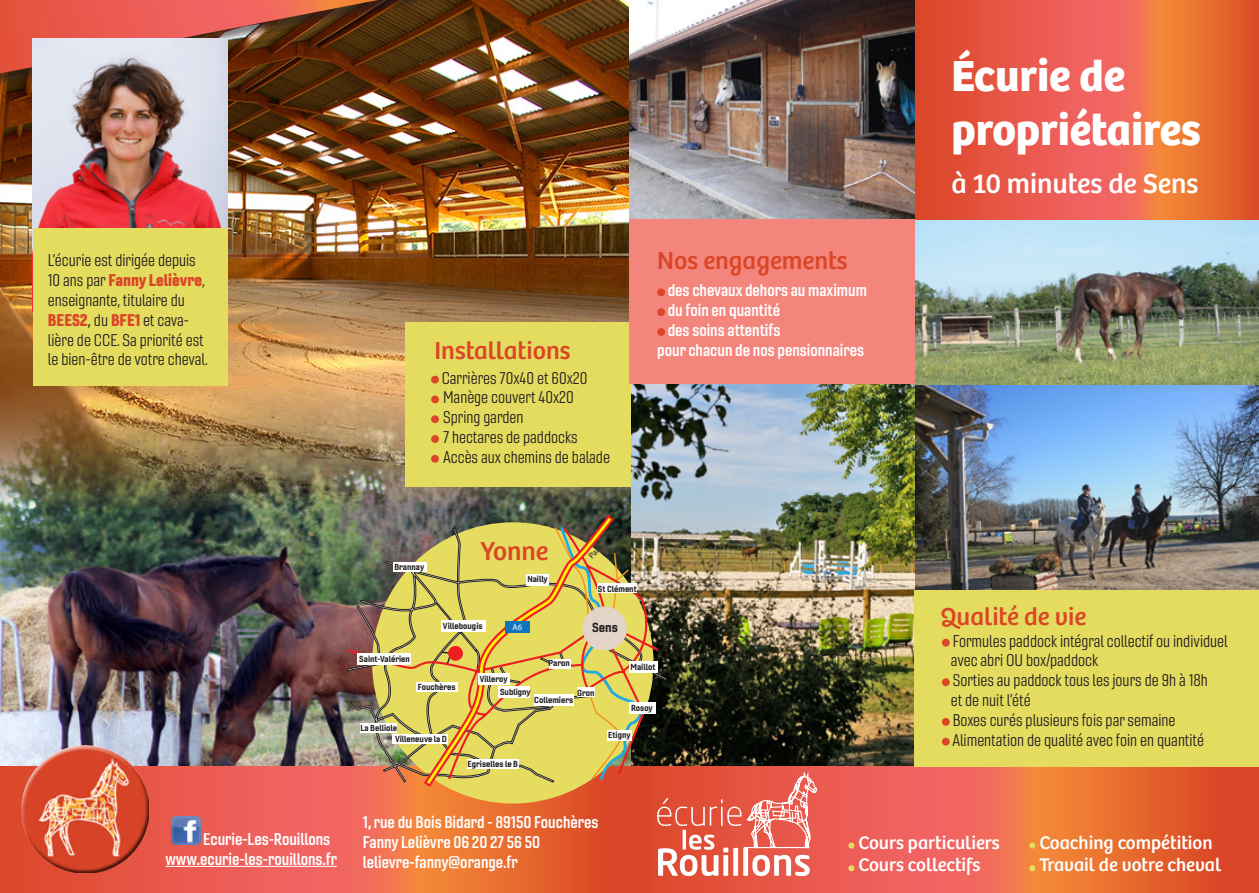
<style>
.page{position:relative;width:1259px;height:893px;background:#fff}
.page>*{position:absolute;margin:0;border:0;box-sizing:border-box;transform-origin:0 0}
.t1{font:700 45px "Bree";color:#fff}
.t2{font:28.5px "Bree";color:#fff}
.t3{font:26.85px "Bree";color:#da4627}
.t4{font:25.5px "Bree";color:#da4627}
.t5{font:18.9px "Bree";color:#fff}
.t6{font:16.5px/19.8px "Gineso Con Boo";color:#231f20}
.t7{font:16.5px "Gineso Con Dem";color:#fff}
.t8{font:12.9px "Gineso Nor Bol";color:#231f20}
.t9{font:8.55px/12.6px "Gineso Nor Bol";color:#231f20}
.t10{font:8.55px "Myriad Pro";color:#231f20}
.t11{font:8.55px "Myriad Pro";color:#fff}
.s1{font-family:"Gineso Con Bla";color:#da4627}
.s2{font-family:"Gineso Con Reg"}
</style>
<div class="page">
<img style="left:0;top:0;width:629px;height:361px">
<svg style="left:914px;top:0;width:345px;height:220px;background:#e76042"></svg>
<img style="left:914px;top:385px;width:345px;height:205px">
<img style="left:630px;top:384px;width:284px;height:382px">
<svg style="left:651px;top:766px;width:608px;height:127px;background:#ea6442"></svg>
<img style="left:914px;top:220px;width:345px;height:165px">
<img style="left:629px;top:0;width:285px;height:219px">
<img style="left:0;top:361px;width:630px;height:405px">
<svg style="left:0;top:766px;width:651px;height:127px;background:#eb6749"></svg>
<hr style="left:165px;top:866px;width:172px;height:1px;background:#fff">
<img style="left:172px;top:816px;width:28px;height:29px">
<div style="left:0;top:0;width:570px;height:102px;background:#231f20;opacity:.54"></div>
<svg style="left:0;top:0;width:378px;height:73px;background:#a94834"></svg>
<img style="left:33px;top:38px;width:195px;height:190px">
<div style="left:33px;top:228px;width:195px;height:157px;background:#e4dc5f"></div>
<div style="left:914px;top:590px;width:345px;height:176px;background:#e4dc5f"></div>
<div style="left:848px;top:842px;width:6px;height:7px;background:#e4dc5f;border-radius:50%"></div>
<svg style="left:848px;top:865px;width:6px;height:6px"></svg>
<div style="left:1029px;top:842px;width:6px;height:7px;background:#e4dc5f;border-radius:50%"></div>
<svg style="left:1029px;top:865px;width:6px;height:6px"></svg>
<div style="left:942px;top:639px;width:7px;height:8px;background:#da4627;border-radius:50%"></div>
<div style="left:942px;top:678px;width:7px;height:8px;background:#da4627;border-radius:50%"></div>
<div style="left:942px;top:718px;width:7px;height:8px;background:#da4627;border-radius:50%"></div>
<div style="left:942px;top:738px;width:7px;height:8px;background:#da4627;border-radius:50%"></div>
<div style="left:405px;top:322px;width:225px;height:164px;background:#e4dc5f"></div>
<div style="left:431px;top:376px;width:8px;height:8px;background:#da4627;border-radius:50%"></div>
<div style="left:431px;top:395px;width:8px;height:8px;background:#da4627;border-radius:50%"></div>
<div style="left:431px;top:415px;width:8px;height:8px;background:#da4627;border-radius:50%"></div>
<div style="left:431px;top:435px;width:8px;height:8px;background:#da4627;border-radius:50%"></div>
<div style="left:431px;top:455px;width:8px;height:8px;background:#da4627;border-radius:50%"></div>
<img style="left:540px;top:524px;width:279px;height:352px">
<img style="left:347px;top:526px;width:313px;height:255px">
<div style="left:582px;top:606px;width:45px;height:45px;background:#e2d4c6;border-radius:50%"></div>
<svg style="left:422px;top:515px;width:193px;height:273px;background:#d2be5b"></svg>
<div style="left:505px;top:621px;width:24px;height:12px;background:#1074bc"></div>
<div style="left:448px;top:646px;width:15px;height:15px;background:#ee1d23;border-radius:50%"></div>
<div style="left:393px;top:563px;width:34px;height:9px;background:#fff"></div>
<div style="left:417px;top:682px;width:41px;height:10px;background:#fff"></div>
<div style="left:357px;top:653px;width:54px;height:12px;background:#fff"></div>
<div style="left:441px;top:621px;width:44px;height:11px;background:#fff"></div>
<div style="left:478px;top:674px;width:32px;height:11px;background:#fff"></div>
<div style="left:498px;top:687px;width:32px;height:11px;background:#fff"></div>
<div style="left:535px;top:694px;width:39px;height:11px;background:#fff"></div>
<div style="left:467px;top:759px;width:51px;height:9px;background:#fff"></div>
<div style="left:577px;top:687px;width:18px;height:10px;background:#fff"></div>
<div style="left:549px;top:659px;width:22px;height:10px;background:#fff"></div>
<div style="left:527px;top:574px;width:22px;height:11px;background:#fff"></div>
<div style="left:360px;top:723px;width:37px;height:10px;background:#fff"></div>
<div style="left:392px;top:734px;width:56px;height:10px;background:#fff"></div>
<div style="left:597px;top:583px;width:39px;height:10px;background:#fff"></div>
<div style="left:629px;top:662px;width:28px;height:11px;background:#fff"></div>
<div style="left:607px;top:730px;width:24px;height:11px;background:#fff"></div>
<div style="left:629px;top:703px;width:26px;height:11px;background:#fff"></div>
<div style="left:629px;top:219px;width:285px;height:165px;background:#f4857c"></div>
<div style="left:657px;top:288px;width:8px;height:8px;background:#da4627;border-radius:50%"></div>
<div style="left:657px;top:308px;width:8px;height:8px;background:#da4627;border-radius:50%"></div>
<div style="left:657px;top:328px;width:8px;height:8px;background:#da4627;border-radius:50%"></div>
<div style="left:20px;top:744px;width:125px;height:101px;background:#fff;opacity:.75"></div>
<div style="left:24px;top:766px;width:125px;height:107px;background:#231f20;opacity:.75"></div>
<p class="t6" style="left:48px;top:251px;width:161px">L’écurie est dirigée depuis<br>10 ans par <span class="s1">Fanny Lelièvre</span>, enseignante, titulaire du<br><span class="s1">BEES2</span><span class="s2">,</span> du <span class="s1">BFE1</span> et cava&shy;lière de CCE. Sa priorité est le bien-être de votre cheval.</p>
<p class="t4" style="left:434px;top:335px;width:137px">Installations</p>
<p class="t6" style="left:442px;top:368px;width:147px">Carrières 70x40 et 60x20</p>
<p class="t6" style="left:443px;top:388px;width:132px">Manège couvert 40x20</p>
<p class="t6" style="left:443px;top:407px;width:82px">Spring garden</p>
<p class="t6" style="left:443px;top:427px;width:136px">7 hectares de paddocks</p>
<p class="t6" style="left:443px;top:447px;width:168px">Accès aux chemins de balade</p>
<p class="t4" style="left:657px;top:246px;width:192px">Nos engagements</p>
<p class="t7" style="left:668px;top:280px;width:201px">des chevaux dehors au maximum</p>
<p class="t7" style="left:668px;top:300px;width:114px">du foin en quantité</p>
<p class="t7" style="left:668px;top:320px;width:114px">des soins attentifs</p>
<p class="t7" style="left:657px;top:339px;width:208px">pour chacun de nos pensionnaires</p>
<p class="t1" style="left:951px;top:49px;width:175px">Écurie de</p>
<p class="t1" style="left:951px;top:103px;width:251px">propriétaires</p>
<p class="t2" style="left:951px;top:167px;width:248px">à 10 minutes de Sens</p>
<p class="t7" style="left:203px;top:829px;width:129px">Ecurie-Les-Rouillons</p>
<p class="t7" style="left:165px;top:848px;width:173px">www.ecurie-les-rouillons.fr</p>
<p class="t9" style="left:394px;top:560px;width:31px">Brannay</p>
<p class="t9" style="left:359px;top:652px;width:52px">Saint-Valérien</p>
<p class="t3" style="left:480px;top:535px;width:69px">Yonne</p>
<p class="t9" style="left:443px;top:620px;width:41px">Villebougis</p>
<p class="t9" style="left:527px;top:573px;width:22px">Nailly</p>
<p class="t11" style="left:512px;top:622px;width:11px">A6</p>
<p class="t9" style="left:548px;top:657px;width:23px">Paron</p>
<p class="t10" style="left:586px;top:554px;width:18px;rotate:-45deg">Paris</p>
<p class="t9" style="left:598px;top:582px;width:40px">St Clément</p>
<p class="t8" style="left:592px;top:619px;width:27px">Sens</p>
<p class="t9" style="left:630px;top:661px;width:26px">Maillot</p>
<p class="t9" style="left:418px;top:681px;width:39px">Fouchères</p>
<p class="t9" style="left:395px;top:722px;width:53px;line-height:11.4px;text-indent:-35px">La Belliole<br>Villeneuve la D</p>
<p class="t9" style="left:500px;top:673px;width:32px;text-indent:-20px">Villeroy<br>Subligny</p>
<p class="t9" style="left:577px;top:686px;width:19px">Gron</p>
<p class="t9" style="left:534px;top:693px;width:40px">Collemiers</p>
<p class="t9" style="left:467px;top:757px;width:52px">Egriselles le B</p>
<p class="t9" style="left:631px;top:701px;width:23px">Rosoy</p>
<p class="t9" style="left:608px;top:728px;width:24px">Etigny</p>
<p class="t7" style="left:363px;top:812px;width:237px">1, rue du Bois Bidard - 89150 Fouchères</p>
<p class="t7" style="left:363px;top:831px;width:179px">Fanny Lelièvre 06 20 27 56 50</p>
<p class="t7" style="left:363px;top:851px;width:156px">lelievre-fanny@orange.fr</p>
<p class="t4" style="left:940px;top:602px;width:147px">Qualité de vie</p>
<p class="t6" style="left:952px;top:631px;width:276px">Formules paddock intégral collectif ou individuel</p>
<p class="t6" style="left:951px;top:651px;width:149px">avec abri OU box/paddock</p>
<p class="t6" style="left:952px;top:670px;width:256px">Sorties au paddock tous les jours de 9h à 18h</p>
<p class="t6" style="left:951px;top:690px;width:81px">et de nuit l’été</p>
<p class="t6" style="left:952px;top:710px;width:224px">Boxes curés plusieurs fois par semaine</p>
<p class="t6" style="left:952px;top:730px;width:253px">Alimentation de qualité avec foin en quantité</p>
<p class="t5" style="left:858px;top:831px;width:143px">Cours particuliers</p>
<p class="t5" style="left:858px;top:854px;width:124px">Cours collectifs</p>
<p class="t5" style="left:1039px;top:831px;width:175px">Coaching compétition</p>
<p class="t5" style="left:1039px;top:854px;width:183px">Travail de votre cheval</p>
</div>
